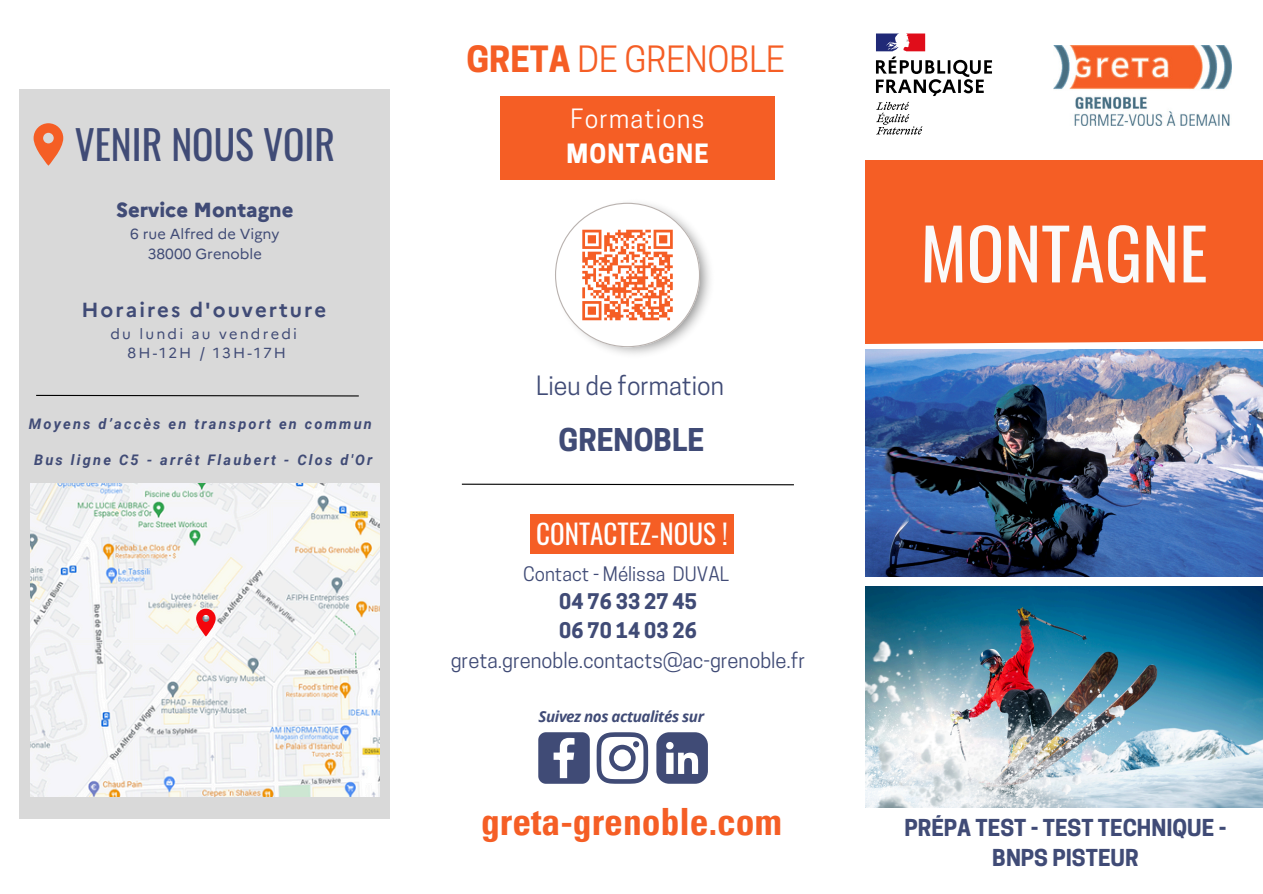
<style>
.page{position:relative;width:1263px;height:894px;background:#fff}
.page>*{position:absolute;margin:0;border:0;box-sizing:border-box;transform-origin:0 0}
.t1{font:70.05px "Oswald";color:#fafafa}
.t2{font:39.75px "Oswald";color:#404b76}
.t3{font:700 condensed 37.65px "Univers LT Std";color:#f55e25}
.t4{font:33.9px "Cooper Hewitt";color:#f55e25}
.t5{font:700 29.4px "Cooper Hewitt";color:#404b76}
.t6{font:27px "Oswald";color:#fff}
.t7{font:24.9px "Cooper Hewitt";color:#404b76}
.t8{font:24.9px "Cooper Hewitt";letter-spacing:.05em;color:#fff}
.t9{font:700 24.9px "Cooper Hewitt";letter-spacing:.05em;color:#fff}
.t10{font:700 21.9px "Cooper Hewitt";color:#404b76}
.t11{font:700 20.4px "Marianne";letter-spacing:.1em;color:#404b76}
.t12{font:800 20.4px "Marianne";color:#404b76}
.t13{font:20.25px "Cooper Hewitt";color:#404b76}
.t14{font:700 20.25px "Cooper Hewitt";color:#404b76}
.t15{font:18.75px "Cooper Hewitt";color:#404b76}
.t16{font:italic 700 15.15px "Open Sans";letter-spacing:-.03em;color:#404b76}
.t17{font:italic 700 14.55px "Roboto";letter-spacing:.15em;color:#404b76}
.t18{font:14.55px/19.6px "Marianne";letter-spacing:.15em;color:#404b76;text-align:center}
.t19{font:14.55px/19.6px "Marianne";color:#404b76;text-align:center}
.s1{font-weight:700}
</style>
<div class="page">
<div style="left:865px;top:160px;width:398px;height:205px;background:#f55e25"></div>
<svg style="left:461px;top:483px;width:333px;height:2px"></svg>
<div style="left:530px;top:513px;width:204px;height:40px;background:#f55e25"></div>
<div style="left:501px;top:96px;width:274px;height:84px;background:#f55e25"></div>
<div style="left:19px;top:89px;width:371px;height:729px;background:#d9d9d9"></div>
<svg style="left:34px;top:123px;width:29px;height:43px"></svg>
<svg style="left:36px;top:394px;width:323px;height:3px"></svg>
<img style="left:30px;top:483px;width:349px;height:313px">
<svg style="left:196px;top:608px;width:20px;height:27px"></svg>
<svg style="left:865px;top:341px;width:398px;height:8px;background:#fde0d5"></svg>
<img style="left:865px;top:586px;width:398px;height:220px">
<img style="left:865px;top:349px;width:398px;height:227px">
<img style="left:603px;top:202px;width:107px;height:152px">
<svg style="left:555px;top:203px;width:145px;height:144px"></svg>
<svg style="left:876px;top:33px;width:116px;height:63px"></svg>
<svg style="left:876px;top:102px;width:46px;height:32px"></svg>
<img style="left:1053px;top:45px;width:179px;height:81px">
<svg style="left:538px;top:732px;width:52px;height:51px"></svg>
<svg style="left:597px;top:732px;width:51px;height:51px"></svg>
<svg style="left:656px;top:732px;width:52px;height:51px"></svg>
<h6 class="t2" style="left:75px;top:114px;width:262px">VENIR NOUS VOIR</h6>
<h3 class="t12" style="left:116px;top:197px;width:179px">Service Montagne</h3>
<p class="t19" style="left:130px;top:224px;width:151px">6 rue Alfred de Vigny<br>38000 Grenoble</p>
<h3 class="t11" style="left:81px;top:297px;width:246px">Horaires d'ouverture</h3>
<p class="t18" style="left:110px;top:323px;width:188px">du lundi au vendredi<br>8H-12H / 13H-17H</p>
<p class="t17" style="left:29px;top:415px;width:344px">Moyens d’accès en transport en commun</p>
<h5 class="t17" style="left:34px;top:451px;width:340px">Bus ligne C5 - arrêt Flaubert - Clos d'Or</h5>
<p class="t4" style="left:466px;top:46px;width:320px"><span class="s1">GRETA</span> DE GRENOBLE</p>
<p class="t8" style="left:571px;top:109px;width:135px">Formations</p>
<p class="t9" style="left:566px;top:144px;width:144px">MONTAGNE</p>
<p class="t7" style="left:536px;top:376px;width:189px">Lieu de formation</p>
<h4 class="t5" style="left:558px;top:428px;width:147px">GRENOBLE</h4>
<p class="t6" style="left:536px;top:513px;width:193px">CONTACTEZ-NOUS !</p>
<p class="t15" style="left:523px;top:566px;width:207px">Contact - Mélissa DUVAL</p>
<p class="t14" style="left:559px;top:593px;width:139px">04 76 33 27 45</p>
<p class="t14" style="left:559px;top:623px;width:139px">06 70 14 03 26</p>
<p class="t13" style="left:451px;top:652px;width:356px">greta.grenoble.contacts@ac-grenoble.fr</p>
<p class="t16" style="left:539px;top:705px;width:167px">Suivez nos actualités sur</p>
<h2 class="t3" style="left:481px;top:807px;width:302px">greta-grenoble.com</h2>
<p class="t1" style="left:920px;top:199px;width:289px">MONTAGNE</p>
<p class="t10" style="left:904px;top:819px;width:324px">PRÉPA TEST - TEST TECHNIQUE -</p>
<p class="t10" style="left:992px;top:849px;width:148px">BNPS PISTEUR</p>
</div>
